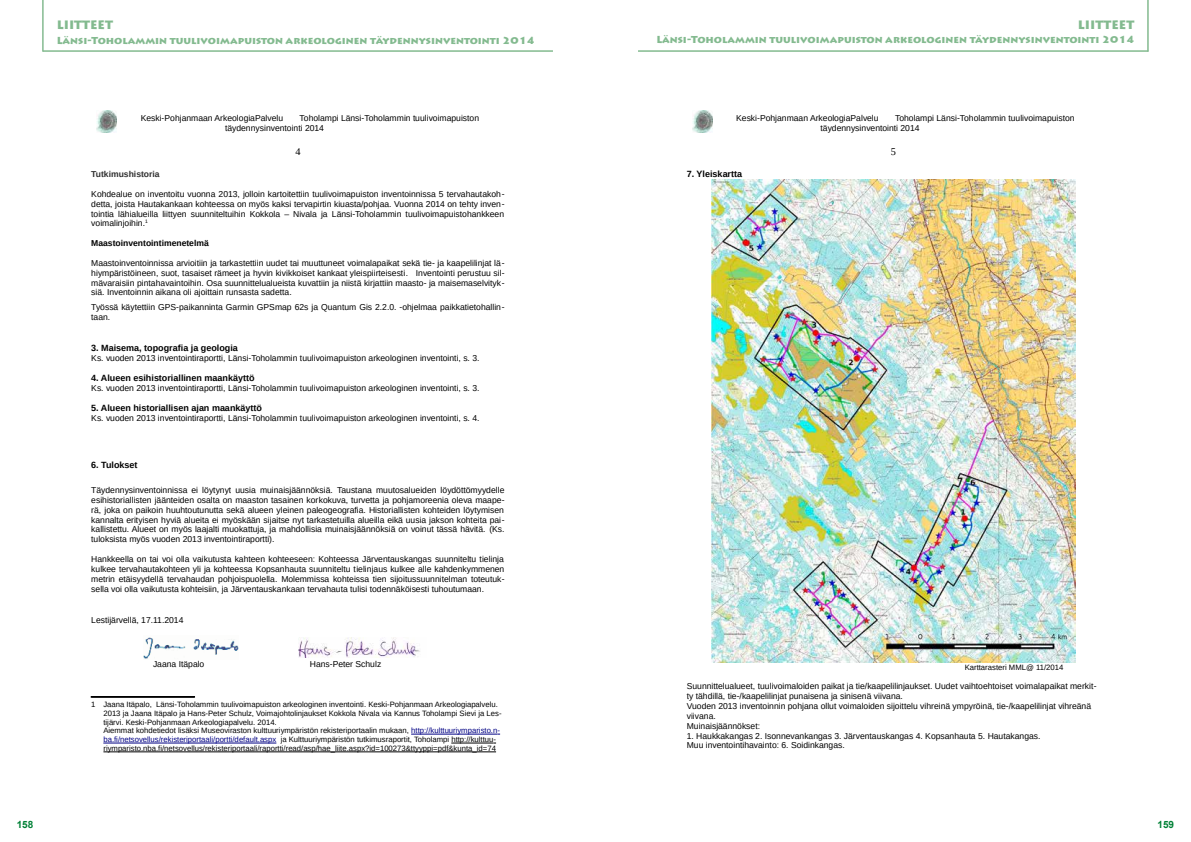
<style>
.page{position:relative;width:1191px;height:842px;background:#fff}
.page>*{position:absolute;margin:0;border:0;box-sizing:border-box;transform-origin:0 0}
.t1{font:900 12px "Lithos Pro";color:#83ba8f}
.t2{font:10.3px "Liberation Serif";color:#000}
.t3{font:900 10px "Lithos Pro";color:#83ba8f}
.t4{font:700 10px "Arial";color:#008136}
.t5{font:700 9px "Liberation Sans";color:#000}
.t6{font:8.6px/9.9px "Liberation Sans";color:#000}
.t7{font:700 8.6px "Liberation Sans";color:#000}
.t8{font:700 8.6px "Liberation Sans";color:#2f2f2f}
.t9{font:7.7px/8.9px "Liberation Sans";color:#000}
.s1{color:#000084}
</style>
<div class="page">
<hr style="left:411px;top:734px;width:86px;height:1px;background:#000084">
<hr style="left:103px;top:743px;width:65px;height:1px;background:#000084">
<hr style="left:168px;top:743px;width:108px;height:1px;background:#000084">
<hr style="left:451px;top:743px;width:42px;height:1px;background:#000">
<hr style="left:103px;top:752px;width:393px;height:1px;background:#000">
<div style="left:91px;top:697px;width:104px;height:1px;border:1px solid #000"></div>
<img style="left:97px;top:110px;width:20px;height:22px">
<img style="left:299px;top:638px;width:121px;height:19px">
<img style="left:144px;top:637px;width:95px;height:22px">
<img style="left:692px;top:110px;width:20px;height:22px">
<img style="left:711px;top:179px;width:364px;height:483px">
<hr style="left:43px;top:51px;width:510px;height:1px;background:#83ba8f">
<hr style="left:638px;top:51px;width:510px;height:1px;background:#83ba8f">
<hr style="left:42px;top:0;width:1px;height:52px;background:#83ba8f">
<hr style="left:1147px;top:0;width:1px;height:52px;background:#83ba8f">
<h1 class="t1" style="left:57px;top:17px;width:58px">LIITTEET</h1>
<h1 class="t1" style="left:1078px;top:17px;width:58px">LIITTEET</h1>
<p class="t3" style="left:57px;top:34px;width:480px">Länsi-Toholammin tuulivoimapuiston arkeologinen täydennysinventointi 2014</p>
<p class="t3" style="left:656px;top:33px;width:480px">Länsi-Toholammin tuulivoimapuiston arkeologinen täydennysinventointi 2014</p>
<p class="t6" style="left:141px;top:113px;width:144px">Keski-Pohjanmaan ArkeologiaPalvelu</p>
<p class="t6" style="left:225px;top:113px;width:255px;line-height:10.6px;text-indent:74px">Toholampi Länsi-Toholammin tuulivoimapuiston täydennysinventointi 2014</p>
<p class="t2" style="left:295px;top:145px;width:7px">4</p>
<p class="t8" style="left:91px;top:171px;width:70px">Tutkimushistoria</p>
<p class="t6" style="left:91px;top:189px;width:415px;text-align:justify">Kohdealue on inventoitu vuonna 2013, jolloin kartoitettiin tuulivoimapuiston inventoinnissa 5 tervahautakoh&shy;detta, joista Hautakankaan kohteessa on myös kaksi tervapirtin kiuasta/pohjaa. Vuonna 2014 on tehty inven&shy;tointia lähialueilla liittyen suunniteltuihin Kokkola – Nivala ja Länsi-Toholammin tuulivoimapuistohankkeen voimalinjoihin.<sup>1</sup></p>
<p class="t7" style="left:91px;top:240px;width:119px">Maastoinventointimenetelmä</p>
<p class="t6" style="left:91px;top:258px;width:415px;text-align:justify">Maastoinventoinnissa arvioitiin ja tarkastettiin uudet tai muuttuneet voimalapaikat sekä tie- ja kaapelilinjat lä&shy;hiympäristöineen, suot, tasaiset rämeet ja hyvin kivikkoiset kankaat yleispiirteisesti. Inventointi perustuu sil&shy;mävaraisiin pintahavaintoihin. Osa suunnittelualueista kuvattiin ja niistä kirjattiin maasto- ja maisemaselvityk&shy;siä. Inventoinnin aikana oli ajoittain runsasta sadetta.</p>
<p class="t6" style="left:91px;top:303px;width:415px">Työssä käytettiin GPS-paikanninta Garmin GPSmap 62s ja Quantum Gis 2.2.0. -ohjelmaa paikkatietohallin&shy;taan.</p>
<p class="t5" style="left:91px;top:344px;width:148px">3. Maisema, topografia ja geologia</p>
<p class="t6" style="left:91px;top:353px;width:390px">Ks. vuoden 2013 inventointiraportti, Länsi-Toholammin tuulivoimapuiston arkeologinen inventointi, s. 3.</p>
<p class="t5" style="left:91px;top:375px;width:165px">4. Alueen esihistoriallinen maankäyttö</p>
<p class="t6" style="left:91px;top:384px;width:390px">Ks. vuoden 2013 inventointiraportti, Länsi-Toholammin tuulivoimapuiston arkeologinen inventointi, s. 3.</p>
<p class="t5" style="left:91px;top:405px;width:172px">5. Alueen historiallisen ajan maankäyttö</p>
<p class="t6" style="left:91px;top:414px;width:390px">Ks. vuoden 2013 inventointiraportti, Länsi-Toholammin tuulivoimapuiston arkeologinen inventointi, s. 4.</p>
<p class="t5" style="left:91px;top:461px;width:48px">6. Tulokset</p>
<p class="t6" style="left:91px;top:485px;width:415px;text-align:justify">Täydennysinventoinnissa ei löytynyt uusia muinaisjäännöksiä. Taustana muutosalueiden löydöttömyydelle esihistoriallisten jäänteiden osalta on maaston tasainen korkokuva, turvetta ja pohjamoreenia oleva maape&shy;rä, joka on paikoin huuhtoutunutta sekä alueen yleinen paleogeografia. Historiallisten kohteiden löytymisen kannalta erityisen hyviä alueita ei myöskään sijaitse nyt tarkastetuilla alueilla eikä uusia jakson kohteita pai&shy;kallistettu. Alueet on myös laajalti muokattuja, ja mahdollisia muinaisjäännöksiä on voinut tässä hävitä. (Ks. tuloksista myös vuoden 2013 inventointiraportti).</p>
<p class="t6" style="left:91px;top:554px;width:415px;text-align:justify">Hankkeella on tai voi olla vaikutusta kahteen kohteeseen: Kohteessa Järventauskangas suunniteltu tielinja kulkee tervahautakohteen yli ja kohteessa Kopsanhauta suunniteltu tielinjaus kulkee alle kahdenkymmenen metrin etäisyydellä tervahaudan pohjoispuolella. Molemmissa kohteissa tien sijoitussuunnitelman toteutuk&shy;sella voi olla vaikutusta kohteisiin, ja Järventauskankaan tervahauta tulisi todennäköisesti tuhoutumaan.</p>
<p class="t6" style="left:91px;top:615px;width:94px">Lestijärvellä, 17.11.2014</p>
<p class="t6" style="left:153px;top:660px;width:53px">Jaana Itäpalo</p>
<p class="t6" style="left:310px;top:660px;width:73px">Hans-Peter Schulz</p>
<p class="t9" style="left:103px;top:700px;width:400px;text-indent:-12px">1 Jaana Itäpalo, Länsi-Toholammin tuulivoimapuiston arkeologinen inventointi. Keski-Pohjanmaan Arkeologiapalvelu.<br>2013 ja Jaana Itäpalo ja Hans-Peter Schulz, Voimajohtolinjaukset Kokkola Nivala via Kannus Toholampi Sievi ja Les&shy;tijärvi. Keski-Pohjanmaan Arkeologiapalvelu. 2014.<br>Aiemmat kohdetiedot lisäksi Museoviraston kulttuuriympäristön rekisteriportaalin mukaan, <span class="s1">http://kulttuuriymparisto.n&shy;ba.fi/netsovellus/rekisteriportaali/portti/default.aspx</span> ja Kulttuuriympäristön tutkimusraportit, Toholampi http://kulttuu&shy;riymparisto.nba.fi/netsovellus/rekisteriportaali/raportti/read/asp/hae_liite.aspx?id=100273&amp;ttyyppi=pdf&amp;kunta_id=74</p>
<p class="t6" style="left:736px;top:113px;width:144px">Keski-Pohjanmaan ArkeologiaPalvelu</p>
<p class="t6" style="left:820px;top:113px;width:255px;line-height:10.6px;text-indent:74px">Toholampi Länsi-Toholammin tuulivoimapuiston täydennysinventointi 2014</p>
<p class="t2" style="left:891px;top:145px;width:7px">5</p>
<p class="t5" style="left:687px;top:171px;width:57px">7. Yleiskartta</p>
<p class="t9" style="left:964px;top:663px;width:100px">Karttarasteri MML@ 11/2014</p>
<p class="t6" style="left:687px;top:682px;width:411px">Suunnittelualueet, tuulivoimaloiden paikat ja tie/kaapelilinjaukset. Uudet vaihtoehtoiset voimalapaikat merkit&shy;ty tähdillä, tie-/kaapelilinjat punaisena ja sinisenä viivana.<br>Vuoden 2013 inventoinnin pohjana ollut voimaloiden sijoittelu vihreinä ympyröinä, tie-/kaapelilinjat vihreänä viivana.<br>Muinaisjäännökset:</p>
<p class="t6" style="left:687px;top:731px;width:355px">1. Haukkakangas 2. Isonnevankangas 3. Järventauskangas 4. Kopsanhauta 5. Hautakangas.<br>Muu inventointihavainto: 6. Soidinkangas.</p>
<p class="t4" style="left:17px;top:818px;width:18px">158</p>
<p class="t4" style="left:1157px;top:818px;width:18px">159</p>
</div>
